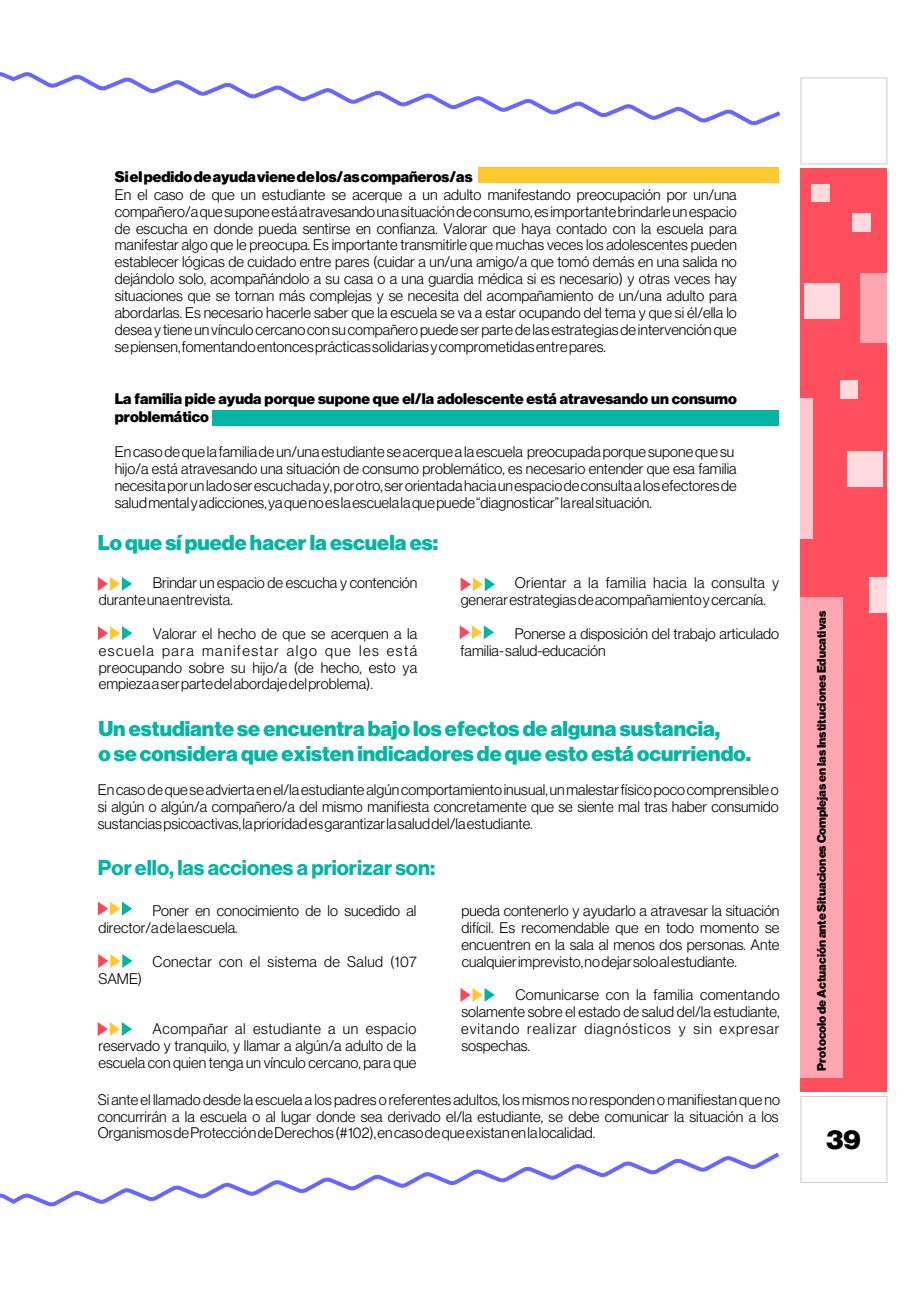
<style>
.page{position:relative;width:920px;height:1290px;background:#fff}
.page>*{position:absolute;margin:0;border:0;box-sizing:border-box;transform-origin:0 0}
.t1{font:900 27px "Neue Haas Display";color:#000}
.t2{font:900 21px/25.2px "Neue Haas Display";color:#05b5a3}
.t3{font:700 21px "Neue Haas Display";color:#05b5a3}
.t4{font:300 15px/17px "Neue Haas Display";color:#000}
.t5{font:900 15px/18px "Neue Haas Display";color:#000}
.t6{font:300 15px "Neue Haas Display";letter-spacing:.06em;color:#000}
.t7{font:300 15px "Neue Haas Display";letter-spacing:.095em;color:#000}
.t8{font:300 15px "Neue Haas Display";letter-spacing:.02em;color:#000}
.t9{font:300 15px "Neue Haas Display";letter-spacing:.025em;color:#000}
.t10{font:300 15px "Neue Haas Display";letter-spacing:.035em;color:#000}
.t11{font:900 12px "Neue Haas Display";color:#000}
</style>
<div class="page">
<svg style="left:0;top:72px;width:781px;height:53px"></svg>
<svg style="left:0;top:1152px;width:779px;height:55px"></svg>
<div style="left:801px;top:169px;width:86px;height:923px;background:#ff4f5e"></div>
<div style="left:800px;top:78px;width:87px;height:86px;background:#fff;border:1px solid #ccc"></div>
<div style="left:800px;top:1096px;width:87px;height:87px;background:#fff;border:1px solid #ccc"></div>
<div style="left:860px;top:273px;width:27px;height:70px;background:#ffa6b0"></div>
<div style="left:801px;top:597px;width:41px;height:480px;background:#ffa6b0"></div>
<div style="left:801px;top:398px;width:12px;height:141px;background:#ffc9cf"></div>
<div style="left:804px;top:284px;width:35px;height:35px;background:#ffdbde"></div>
<div style="left:812px;top:184px;width:17px;height:18px;background:#ffdbde"></div>
<div style="left:852px;top:214px;width:18px;height:17px;background:#ffdbde"></div>
<div style="left:840px;top:381px;width:18px;height:17px;background:#ffdbde"></div>
<div style="left:847px;top:451px;width:35px;height:35px;background:#ffdbde"></div>
<div style="left:869px;top:577px;width:18px;height:35px;background:#ffdbde"></div>
<svg style="left:98px;top:577px;width:34px;height:14px"></svg>
<svg style="left:98px;top:626px;width:34px;height:14px"></svg>
<svg style="left:461px;top:577px;width:34px;height:14px"></svg>
<svg style="left:98px;top:902px;width:34px;height:14px"></svg>
<svg style="left:98px;top:954px;width:35px;height:14px"></svg>
<svg style="left:98px;top:1022px;width:34px;height:14px"></svg>
<svg style="left:460px;top:988px;width:35px;height:14px"></svg>
<svg style="left:460px;top:625px;width:34px;height:14px"></svg>
<div style="left:479px;top:167px;width:300px;height:15px;background:#ffc92e"></div>
<div style="left:213px;top:410px;width:566px;height:16px;background:#05b5a3"></div>
<p class="t5" style="left:115px;top:168px;width:359px">Si el pedido de ayuda viene de los/as compañeros/as</p>
<p class="t4" style="left:115px;top:186px;width:624px;text-align:justify">En el caso de que un estudiante se acerque a un adulto manifestando preocupación por un/una compañero/a que supone está atravesando una situación de consumo, es importante brindarle un espacio de escucha en donde pueda sentirse en confianza. Valorar que haya contado con la escuela para manifestar algo que le preocupa. Es importante transmitirle que muchas veces los adolescentes pueden establecer lógicas de cuidado entre pares (cuidar a un/una amigo/a que tomó demás en una salida no dejándolo solo, acompañándolo a su casa o a una guardia médica si es necesario) y otras veces hay situaciones que se tornan más complejas y se necesita del acompañamiento de un/una adulto para abordarlas. Es necesario hacerle saber que la escuela se va a estar ocupando del tema y que si él/ella lo desea y tiene un vínculo cercano con su compañero puede ser parte de las estrategias de intervención que se piensen, fomentando entonces prácticas solidarias y comprometidas entre pares.</p>
<p class="t5" style="left:115px;top:390px;width:624px">La familia pide ayuda porque supone que el/la adolescente está atravesando un consumo problemático</p>
<p class="t4" style="left:115px;top:444px;width:623px">En caso de que la familia de un/una estudiante se acerque a la escuela preocupada porque supone que su hijo/a está atravesando una situación de consumo problemático, es necesario entender que esa familia necesita por un lado ser escuchada y, por otro, ser orientada hacia un espacio de consulta a los efectores de salud mental y adicciones, ya que no es la escuela la que puede “diagnosticar” la real situación.</p>
<h2 class="t2" style="left:98px;top:531px;width:342px">Lo que sí puede hacer la escuela es:</h2>
<p class="t4" style="left:153px;top:575px;width:266px">Brindar un espacio de escucha y contención</p>
<p class="t8" style="left:515px;top:576px;width:266px">Orientar a la familia hacia la consulta y</p>
<p class="t4" style="left:99px;top:592px;width:135px">durante una entrevista.</p>
<p class="t4" style="left:461px;top:592px;width:307px">generar estrategias de acompañamiento y cercanía.</p>
<p class="t4" style="left:153px;top:625px;width:266px">Valorar el hecho de que se acerquen a la</p>
<p class="t4" style="left:515px;top:625px;width:266px">Ponerse a disposición del trabajo articulado</p>
<p class="t7" style="left:99px;top:643px;width:320px">escuela para manifestar algo que les está</p>
<p class="t4" style="left:461px;top:642px;width:147px">familia- salud-educación</p>
<p class="t4" style="left:99px;top:659px;width:320px">preocupando sobre su hijo/a (de hecho, esto ya empieza a ser parte del abordaje del problema).</p>
<h2 class="t2" style="left:98px;top:716px;width:654px">Un estudiante se encuentra bajo los efectos de alguna sustancia,<br>o se considera que existen indicadores de que esto está ocurriendo.</h2>
<p class="t4" style="left:98px;top:782px;width:683px;text-align:justify">En caso de que se advierta en el/la estudiante algún comportamiento inusual, un malestar físico poco comprensible o si algún o algún/a compañero/a del mismo manifiesta concretamente que se siente mal tras haber consumido sustancias psicoactivas, la prioridad es garantizar la salud del/la estudiante.</p>
<h2 class="t3" style="left:98px;top:857px;width:339px">Por ello, las acciones a priorizar son:</h2>
<p class="t4" style="left:152px;top:902px;width:265px">Poner en conocimiento de lo sucedido al</p>
<p class="t4" style="left:461px;top:902px;width:319px">pueda contenerlo y ayudarlo a atravesar la situación</p>
<p class="t4" style="left:98px;top:919px;width:141px">director/a de la escuela.</p>
<p class="t4" style="left:461px;top:919px;width:320px">difícil. Es recomendable que en todo momento se encuentren en la sala al menos dos personas. Ante</p>
<p class="t9" style="left:152px;top:954px;width:266px">Conectar con el sistema de Salud (107</p>
<p class="t4" style="left:462px;top:953px;width:277px">cualquier imprevisto, no dejar solo al estudiante.</p>
<p class="t4" style="left:98px;top:970px;width:45px">SAME)</p>
<p class="t4" style="left:461px;top:987px;width:320px;text-align:right">Comunicarse con la familia comentando solamente sobre el estado de salud del/la estudiante,</p>
<p class="t10" style="left:152px;top:1022px;width:265px">Acompañar al estudiante a un espacio</p>
<p class="t6" style="left:461px;top:1022px;width:320px">evitando realizar diagnósticos y sin expresar</p>
<p class="t4" style="left:98px;top:1038px;width:319px">reservado y tranquilo, y llamar a algún/a adulto de la</p>
<p class="t4" style="left:461px;top:1038px;width:70px">sospechas.</p>
<p class="t4" style="left:98px;top:1055px;width:319px">escuela con quien tenga un vínculo cercano, para que</p>
<p class="t4" style="left:98px;top:1091px;width:684px;text-align:justify">Si ante el llamado desde la escuela a los padres o referentes adultos, los mismos no responden o manifiestan que no concurrirán a la escuela o al lugar donde sea derivado el/la estudiante, se debe comunicar la situación a los Organismos de Protección de Derechos (#102), en caso de que existan en la localidad.</p>
<p class="t11" style="left:816px;top:1071px;width:462px;rotate:-90deg">Protocolo de Actuación ante Situaciones Complejas en las Instituciones Educativas</p>
<h1 class="t1" style="left:827px;top:1126px;width:36px">39</h1>
</div>
